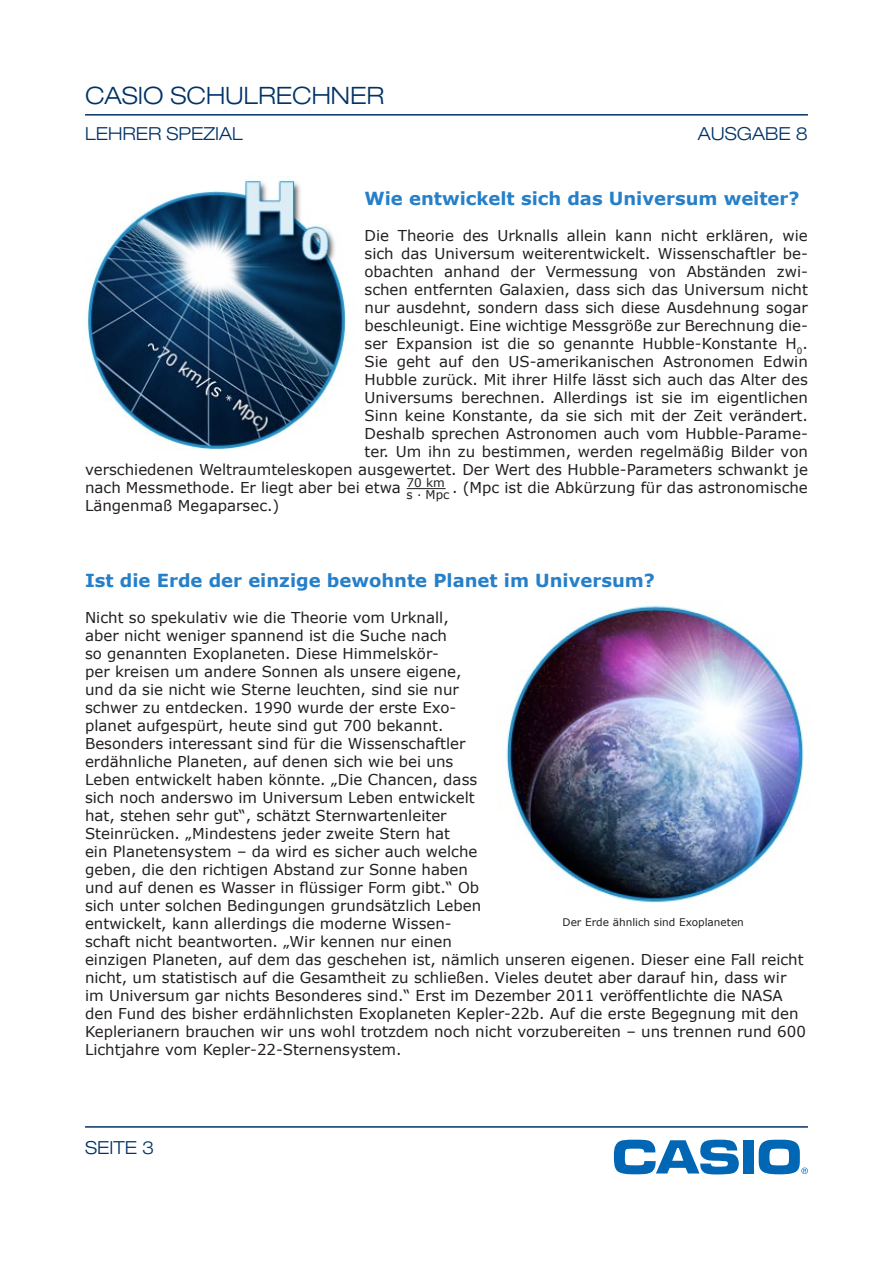
<style>
.page{position:relative;width:893px;height:1263px;background:#fff}
.page>*{position:absolute;margin:0;border:0;box-sizing:border-box;transform-origin:0 0}
.t1{font:300 expanded 24px "Helvetica Neue LT";color:#036}
.Zwischenüberschrift{font:700 18px "Verdana";color:#267fc9}
.t2{font:300 expanded 18px "Helvetica Neue LT";color:#036}
.Zwischenüberschrift-2{font:15px/18px "Verdana";color:#231f20}
.Copy{font:15px "Verdana";color:#231f20}
.Copy-2{font:12px "Verdana";color:#231f20}
.Copy-3{font:10.5px "Verdana";color:#231f20}
</style>
<div class="page">
<hr style="left:85px;top:114px;width:723px;height:2px;background:#036">
<hr style="left:85px;top:1126px;width:723px;height:2px;background:#036">
<div style="left:743px;top:1140px;width:11px;height:33px;background:#0166b3"></div>
<svg style="left:614px;top:1140px;width:125px;height:35px"></svg>
<svg style="left:759px;top:1140px;width:49px;height:34px"></svg>
<hr style="left:407px;top:488px;width:39px;height:1px;background:#231f20">
<img style="left:87px;top:180px;width:259px;height:270px">
<img style="left:506px;top:605px;width:298px;height:299px">
<h1 class="t1" style="left:85px;top:81px;width:301px">CASIO SCHULRECHNER</h1>
<p class="t2" style="left:85px;top:123px;width:159px">LEHRER SPEZIAL</p>
<p class="t2" style="left:698px;top:123px;width:112px">AUSGABE 8</p>
<p class="Zwischenüberschrift" style="left:364px;top:186px;width:437px">Wie entwickelt sich das Universum weiter?</p>
<p class="Copy" style="left:364px;top:225px;width:445px">Die Theorie des Urknalls allein kann nicht erklären, wie</p>
<p class="Copy" style="left:364px;top:243px;width:445px">sich das Universum weiterentwickelt. Wissenschaftler be-</p>
<p class="Copy" style="left:364px;top:261px;width:445px">obachten anhand der Vermessung von Abständen zwi-</p>
<p class="Copy" style="left:364px;top:279px;width:445px">schen entfernten Galaxien, dass sich das Universum nicht</p>
<p class="Copy" style="left:364px;top:297px;width:445px">nur ausdehnt, sondern dass sich diese Ausdehnung sogar</p>
<p class="Copy" style="left:364px;top:315px;width:445px">beschleunigt. Eine wichtige Messgröße zur Berechnung die-</p>
<p class="Copy" style="left:364px;top:333px;width:445px">ser Expansion ist die so genannte Hubble-Konstante H<sub>0</sub>.</p>
<p class="Copy" style="left:364px;top:351px;width:445px">Sie geht auf den US-amerikanischen Astronomen Edwin</p>
<p class="Copy" style="left:364px;top:369px;width:445px">Hubble zurück. Mit ihrer Hilfe lässt sich auch das Alter des</p>
<p class="Copy" style="left:364px;top:387px;width:445px">Universums berechnen. Allerdings ist sie im eigentlichen</p>
<p class="Copy" style="left:364px;top:405px;width:445px">Sinn keine Konstante, da sie sich mit der Zeit verändert.</p>
<p class="Copy" style="left:364px;top:423px;width:445px">Deshalb sprechen Astronomen auch vom Hubble-Parame-</p>
<p class="Copy" style="left:364px;top:441px;width:445px">ter. Um ihn zu bestimmen, werden regelmäßig Bilder von</p>
<p class="Copy" style="left:85px;top:459px;width:724px">verschiedenen Weltraumteleskopen ausgewertet. Der Wert des Hubble-Parameters schwankt je</p>
<p class="Copy" style="left:85px;top:477px;width:317px">nach Messmethode. Er liegt aber bei etwa</p>
<p class="Copy" style="left:452px;top:477px;width:357px">. (Mpc ist die Abkürzung für das astronomische</p>
<p class="Copy" style="left:85px;top:495px;width:196px">Längenmaß Megaparsec.)</p>
<p class="Copy-2" style="left:406px;top:474px;width:40px">70 km</p>
<p class="Copy-2" style="left:406px;top:486px;width:44px">s · Mpc</p>
<p class="Zwischenüberschrift" style="left:85px;top:567px;width:571px">Ist die Erde der einzige bewohnte Planet im Universum?</p>
<p class="Zwischenüberschrift-2" style="left:85px;top:608px;width:722px">Nicht so spekulativ wie die Theorie vom Urknall,<br>aber nicht weniger spannend ist die Suche nach<br>so genannten Exoplaneten. Diese Himmelskör-<br>per kreisen um andere Sonnen als unsere eigene,<br>und da sie nicht wie Sterne leuchten, sind sie nur<br>schwer zu entdecken. 1990 wurde der erste Exo-<br>planet aufgespürt, heute sind gut 700 bekannt.<br>Besonders interessant sind für die Wissenschaftler<br>erdähnliche Planeten, auf denen sich wie bei uns<br>Leben entwickelt haben könnte. „Die Chancen, dass<br>sich noch anderswo im Universum Leben entwickelt<br>hat, stehen sehr gut“, schätzt Sternwartenleiter<br>Steinrücken. „Mindestens jeder zweite Stern hat<br>ein Planetensystem – da wird es sicher auch welche<br>geben, die den richtigen Abstand zur Sonne haben<br>und auf denen es Wasser in flüssiger Form gibt.“ Ob<br>sich unter solchen Bedingungen grundsätzlich Leben<br>entwickelt, kann allerdings die moderne Wissen-<br>schaft nicht beantworten. „Wir kennen nur einen<br>einzigen Planeten, auf dem das geschehen ist, nämlich unseren eigenen. Dieser eine Fall reicht nicht, um statistisch auf die Gesamtheit zu schließen. Vieles deutet aber darauf hin, dass wir im Universum gar nichts Besonderes sind.“ Erst im Dezember 2011 veröffentlichte die NASA den Fund des bisher erdähnlichsten Exoplaneten Kepler-22b. Auf die erste Begegnung mit den Keplerianern brauchen wir uns wohl trotzdem noch nicht vorzubereiten – uns trennen rund 600<br>Lichtjahre vom Kepler-22-Sternensystem.</p>
<p class="Copy-3" style="left:563px;top:915px;width:183px">Der Erde ähnlich sind Exoplaneten</p>
<p class="t2" style="left:85px;top:1136px;width:71px">SEITE 3</p>
</div>
